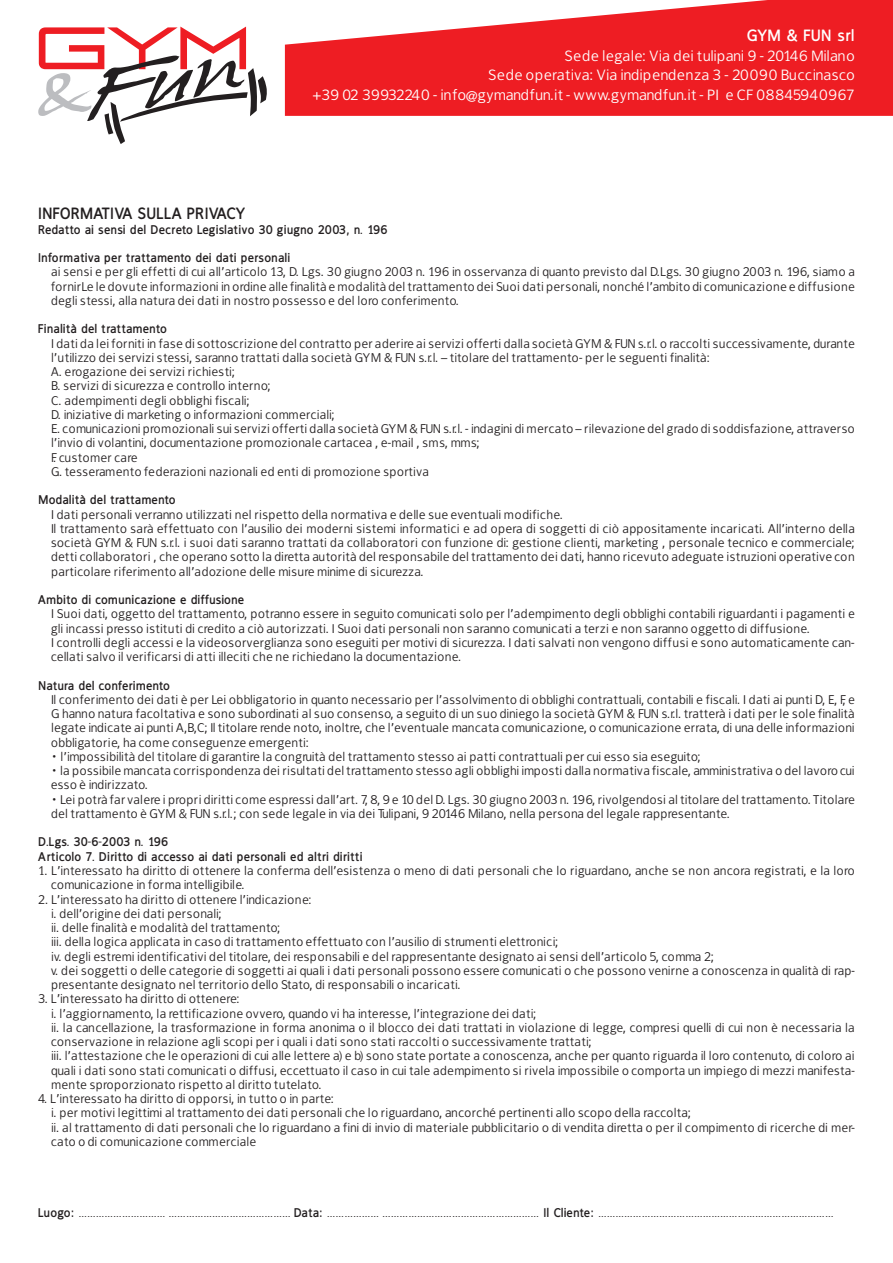
<style>
.page{position:relative;width:893px;height:1263px;background:#fff}
.page>*{position:absolute;margin:0;border:0;box-sizing:border-box;transform-origin:0 0}
.t1{font:700 16.5px "Fran Klein";letter-spacing:-.01em;color:#231f20}
.t2{font:700 16.5px "Fran Klein";letter-spacing:-.025em;color:#fff}
.t3{font:15px/19.5px "Fran Klein";letter-spacing:.025em;color:#fff;text-align:right}
.t4{font:12.75px/14.2px "Fran Klein";letter-spacing:.035em;color:#231f20}
.t5{font:700 12.75px/14.2px "Fran Klein";color:#231f20}
.t6{font:700 9px "Fran Klein";color:#231f20}
.s1{font-size:12.75px}
</style>
<div class="page">
<svg style="left:285px;top:0;width:608px;height:116px;background:#f03f44"></svg>
<svg style="left:38px;top:27px;width:229px;height:117px"></svg>
<p class="t2" style="left:747px;top:26px;width:110px">GYM &amp; FUN srl</p>
<p class="t3" style="left:312px;top:46px;width:544px">Sede legale: Via dei tulipani 9 - 20146 Milano<br>Sede operativa: Via indipendenza 3 - 20090 Buccinasco<br>+39 02 39932240 - info@gymandfun.it - www.gymandfun.it - PI e CF 08845940967</p>
<p class="t1" style="left:38px;top:204px;width:208px">Informativa sulla privacy</p>
<p class="t5" style="left:38px;top:222px;width:351px">Redatto ai sensi del Decreto Legislativo 30 giugno 2003, n. 196</p>
<p class="t5" style="left:38px;top:250px;width:253px">Informativa per trattamento dei dati personali</p>
<p class="t4" style="left:51px;top:265px;width:805px;text-align:justify">ai sensi e per gli effetti di cui all’articolo 13, D. Lgs. 30 giugno 2003 n. 196 in osservanza di quanto previsto dal D.Lgs. 30 giugno 2003 n. 196, siamo a fornirLe le dovute informazioni in ordine alle finalità e modalità del trattamento dei Suoi dati personali, nonché l’ambito di comunicazione e diffusione degli stessi, alla natura dei dati in nostro possesso e del loro conferimento.</p>
<p class="t5" style="left:38px;top:322px;width:130px">Finalità del trattamento</p>
<p class="t4" style="left:51px;top:336px;width:805px">I dati da lei forniti in fase di sottoscrizione del contratto per aderire ai servizi offerti dalla società GYM &amp; FUN s.r.l. o raccolti successivamente, durante l’utilizzo dei servizi stessi, saranno trattati dalla società GYM &amp; FUN s.r.l. – titolare del trattamento- per le seguenti finalità:<br>A. erogazione dei servizi richiesti;<br>B. servizi di sicurezza e controllo interno;<br>C. adempimenti degli obblighi fiscali;<br>D. iniziative di marketing o informazioni commerciali;<br>E. comunicazioni promozionali sui servizi offerti dalla società GYM &amp; FUN s.r.l. - indagini di mercato – rilevazione del grado di soddisfazione, attraverso l’invio di volantini, documentazione promozionale cartacea , e-mail , sms, mms;<br>F. customer care<br>G. tesseramento federazioni nazionali ed enti di promozione sportiva</p>
<p class="t5" style="left:38px;top:493px;width:139px">Modalità del trattamento</p>
<p class="t4" style="left:51px;top:507px;width:805px">I dati personali verranno utilizzati nel rispetto della normativa e delle sue eventuali modifiche.<br>Il trattamento sarà effettuato con l’ausilio dei moderni sistemi informatici e ad opera di soggetti di ciò appositamente incaricati. All’interno della società GYM &amp; FUN s.r.l. i suoi dati saranno trattati da collaboratori con funzione di: gestione clienti, marketing , personale tecnico e commerciale; detti collaboratori , che operano sotto la diretta autorità del responsabile del trattamento dei dati, hanno ricevuto adeguate istruzioni operative con particolare riferimento all’adozione delle misure minime di sicurezza.</p>
<p class="t5" style="left:38px;top:592px;width:207px">Ambito di comunicazione e diffusione</p>
<p class="t4" style="left:51px;top:607px;width:805px">I Suoi dati, oggetto del trattamento, potranno essere in seguito comunicati solo per l’adempimento degli obblighi contabili riguardanti i pagamenti e gli incassi presso istituti di credito a ciò autorizzati. I Suoi dati personali non saranno comunicati a terzi e non saranno oggetto di diffusione.<br>I controlli degli accessi e la videosorverglianza sono eseguiti per motivi di sicurezza. I dati salvati non vengono diffusi e sono automaticamente can&shy;cellati salvo il verificarsi di atti illeciti che ne richiedano la documentazione.</p>
<p class="t5" style="left:38px;top:678px;width:133px">Natura del conferimento</p>
<p class="t4" style="left:51px;top:692px;width:805px;text-align:justify">Il conferimento dei dati è per Lei obbligatorio in quanto necessario per l’assolvimento di obblighi contrattuali, contabili e fiscali. I dati ai punti D, E, F, e G hanno natura facoltativa e sono subordinati al suo consenso, a seguito di un suo diniego la società GYM &amp; FUN s.r.l. tratterà i dati per le sole finalità legate indicate ai punti A,B,C; Il titolare rende noto, inoltre, che l’eventuale mancata comunicazione, o comunicazione errata, di una delle informazioni obbligatorie, ha come conseguenze emergenti:</p>
<p class="t4" style="left:51px;top:749px;width:651px">• l’impossibilità del titolare di garantire la congruità del trattamento stesso ai patti contrattuali per cui esso sia eseguito;</p>
<p class="t4" style="left:51px;top:764px;width:805px">• la possibile mancata corrispondenza dei risultati del trattamento stesso agli obblighi imposti dalla normativa fiscale, amministrativa o del lavoro cui esso è indirizzato.</p>
<p class="t4" style="left:51px;top:792px;width:805px">• Lei potrà far valere i propri diritti come espressi dall’art. 7, 8, 9 e 10 del D. Lgs. 30 giugno 2003 n. 196, rivolgendosi al titolare del trattamento. Titolare del trattamento è GYM &amp; FUN s.r.l.; con sede legale in via dei Tulipani, 9 20146 Milano, nella persona del legale rappresentante.</p>
<p class="t5" style="left:38px;top:835px;width:326px">D.Lgs. 30-6-2003 n. 196<br>Articolo 7. Diritto di accesso ai dati personali ed altri diritti</p>
<p class="t4" style="left:51px;top:863px;width:805px;text-indent:-13px">1. L’interessato ha diritto di ottenere la conferma dell’esistenza o meno di dati personali che lo riguardano, anche se non ancora registrati, e la loro comunicazione in forma intelligibile.</p>
<p class="t4" style="left:51px;top:892px;width:805px;text-indent:-13px">2. L’interessato ha diritto di ottenere l’indicazione:<br>i. dell’origine dei dati personali;<br>ii. delle finalità e modalità del trattamento;<br>iii. della logica applicata in caso di trattamento effettuato con l’ausilio di strumenti elettronici;<br>iv. degli estremi identificativi del titolare, dei responsabili e del rappresentante designato ai sensi dell’articolo 5, comma 2;<br>v. dei soggetti o delle categorie di soggetti ai quali i dati personali possono essere comunicati o che possono venirne a conoscenza in qualità di rap&shy;presentante designato nel territorio dello Stato, di responsabili o incaricati.</p>
<p class="t4" style="left:51px;top:992px;width:805px;text-indent:-13px">3. L’interessato ha diritto di ottenere:<br>i. l’aggiornamento, la rettificazione ovvero, quando vi ha interesse, l’integrazione dei dati;<br>ii. la cancellazione, la trasformazione in forma anonima o il blocco dei dati trattati in violazione di legge, compresi quelli di cui non è necessaria la conservazione in relazione agli scopi per i quali i dati sono stati raccolti o successivamente trattati;<br>iii. l’attestazione che le operazioni di cui alle lettere a) e b) sono state portate a conoscenza, anche per quanto riguarda il loro contenuto, di coloro ai quali i dati sono stati comunicati o diffusi, eccettuato il caso in cui tale adempimento si rivela impossibile o comporta un impiego di mezzi manifesta&shy;mente sproporzionato rispetto al diritto tutelato.</p>
<p class="t4" style="left:51px;top:1091px;width:805px;text-indent:-13px">4. L’interessato ha diritto di opporsi, in tutto o in parte:<br>i. per motivi legittimi al trattamento dei dati personali che lo riguardano, ancorché pertinenti allo scopo della raccolta;<br>ii. al trattamento di dati personali che lo riguardano a fini di invio di materiale pubblicitario o di vendita diretta o per il compimento di ricerche di mer&shy;cato o di comunicazione commerciale</p>
<p class="t6" style="left:38px;top:1209px;width:797px"><span class="s1">Luogo:</span> ………………………… …………………………………… <span class="s1">Data:</span> ……………… ……………………………………………… <span class="s1">Il Cliente:</span> ………………………………………………………………………</p>
</div>
